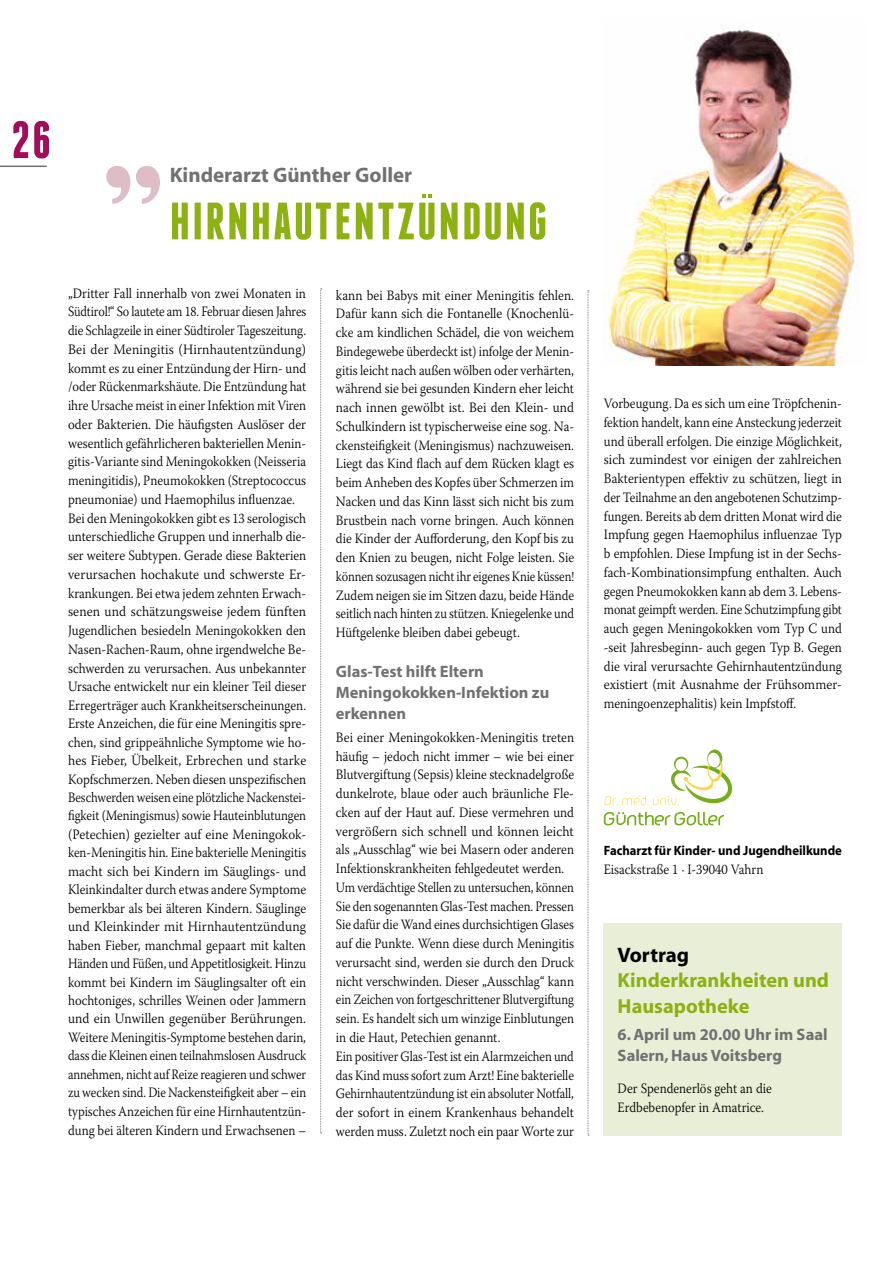
<style>
.page{position:relative;width:893px;height:1263px;background:#fff}
.page>*{position:absolute;margin:0;border:0;box-sizing:border-box;transform-origin:0 0}
.t1{font:700 52.5px "Franchise";letter-spacing:.04em;color:#8cb110}
.t2{font:700 52.5px "Franchise";color:#a10d59}
.t3{font:700 21px "Myriad";color:#707172}
.t4{font:700 21px "Myriad";color:#000}
.t5{font:700 20.4px/25.5px "Myriad";color:#8cb110}
.t6{font:700 16.5px/21px "Myriad";color:#707172}
.t7{font:300 14.25px/18.6px "Warnock Pro";color:#000;scale:.91 1}
.t8{font:300 14.25px/18.8px "Warnock Pro";color:#000;scale:.9 1}
.t9{font:700 13.5px "Myriad";color:#000;scale:.94 1}
</style>
<div class="page">
<hr style="left:0;top:166px;width:47px;height:1px;background:#707172">
<svg style="left:320px;top:288px;width:2px;height:845px"></svg>
<svg style="left:588px;top:291px;width:1px;height:845px"></svg>
<img style="left:602px;top:26px;width:258px;height:340px">
<div style="left:604px;top:923px;width:238px;height:212px;background:#e9efd6"></div>
<svg style="left:423px;top:195px;width:9px;height:3px"></svg>
<svg style="left:604px;top:812px;width:120px;height:13px"></svg>
<svg style="left:605px;top:749px;width:128px;height:57px"></svg>
<svg style="left:106px;top:166px;width:54px;height:38px"></svg>
<hr style="left:892px;top:519px;width:1px;height:744px;background:#c9d200">
<h1 class="t2" style="left:11px;top:115px;width:41px">26</h1>
<h2 class="t3" style="left:170px;top:164px;width:244px">Kinderarzt Günther Goller</h2>
<h1 class="t1" style="left:170px;top:196px;width:379px">HIRNHAUTENTZUNDUNG</h1>
<p class="t7" style="left:68px;top:283px;width:263px">„Dritter Fall innerhalb von zwei Monaten in Südtirol!“ So lautete am 18. Februar diesen Jahres die Schlagzeile in einer Südtiroler Tageszeitung.<br>Bei der Meningitis (Hirnhautentzündung) kommt es zu einer Entzündung der Hirn- und /oder Rückenmarkshäute. Die Entzündung hat ihre Ursache meist in einer Infektion mit Viren oder Bakterien. Die häufigsten Auslöser der wesentlich gefährlicheren bakteriellen Menin&shy;gitis-Variante sind Meningokokken (Neisseria meningitidis), Pneumokokken (Streptococcus pneumoniae) und Haemophilus influenzae.<br>Bei den Meningokokken gibt es 13 serologisch unterschiedliche Gruppen und innerhalb die&shy;ser weitere Subtypen. Gerade diese Bakterien verursachen hochakute und schwerste Er&shy;krankungen. Bei etwa jedem zehnten Erwach&shy;senen und schätzungsweise jedem fünften Jugendlichen besiedeln Meningokokken den Nasen-Rachen-Raum, ohne irgendwelche Be&shy;schwerden zu verursachen. Aus unbekannter Ursache entwickelt nur ein kleiner Teil dieser Erregerträger auch Krankheitserscheinungen.<br>Erste Anzeichen, die für eine Meningitis spre&shy;chen, sind grippeähnliche Symptome wie ho&shy;hes Fieber, Übelkeit, Erbrechen und starke Kopfschmerzen. Neben diesen unspezifischen Beschwerden weisen eine plötzliche Nackenstei&shy;figkeit (Meningismus) sowie Hauteinblutungen (Petechien) gezielter auf eine Meningokok&shy;ken-Meningitis hin. Eine bakterielle Meningitis macht sich bei Kindern im Säuglings- und Kleinkindalter durch etwas andere Symptome bemerkbar als bei älteren Kindern. Säuglinge und Kleinkinder mit Hirnhautentzündung haben Fieber, manchmal gepaart mit kalten Händen und Füßen, und Appetitlosigkeit. Hinzu kommt bei Kindern im Säuglingsalter oft ein hochtoniges, schrilles Weinen oder Jammern und ein Unwillen gegenüber Berührungen.<br>Weitere Meningitis-Symptome bestehen darin, dass die Kleinen einen teilnahmslosen Ausdruck annehmen, nicht auf Reize reagieren und schwer zu wecken sind. Die Nackensteifigkeit aber – ein typisches Anzeichen für eine Hirnhautentzün&shy;dung bei älteren Kindern und Erwachsenen –</p>
<p class="t7" style="left:336px;top:285px;width:263px;text-align:justify">kann bei Babys mit einer Meningitis fehlen.<br>Dafür kann sich die Fontanelle (Knochenlü&shy;cke am kindlichen Schädel, die von weichem Bindegewebe überdeckt ist) infolge der Menin&shy;gitis leicht nach außen wölben oder verhärten, während sie bei gesunden Kindern eher leicht nach innen gewölbt ist. Bei den Klein- und Schulkindern ist typischerweise eine sog. Na&shy;ckensteifigkeit (Meningismus) nachzuweisen.<br>Liegt das Kind flach auf dem Rücken klagt es beim Anheben des Kopfes über Schmerzen im Nacken und das Kinn lässt sich nicht bis zum Brustbein nach vorne bringen. Auch können die Kinder der Aufforderung, den Kopf bis zu den Knien zu beugen, nicht Folge leisten. Sie können sozusagen nicht ihr eigenes Knie küssen!<br>Zudem neigen sie im Sitzen dazu, beide Hände seitlich nach hinten zu stützen. Kniegelenke und Hüftgelenke bleiben dabei gebeugt.</p>
<p class="t6" style="left:336px;top:661px;width:215px">Glas-Test hilft Eltern<br>Meningokokken-Infektion zu erkennen</p>
<p class="t7" style="left:336px;top:728px;width:263px">Bei einer Meningokokken-Meningitis treten häufig – jedoch nicht immer – wie bei einer Blutvergiftung (Sepsis) kleine stecknadelgroße dunkelrote, blaue oder auch bräunliche Fle&shy;cken auf der Haut auf. Diese vermehren und vergrößern sich schnell und können leicht als „Ausschlag“ wie bei Masern oder anderen Infektionskrankheiten fehlgedeutet werden.<br>Um verdächtige Stellen zu untersuchen, können Sie den sogenannten Glas-Test machen. Pressen Sie dafür die Wand eines durchsichtigen Glases auf die Punkte. Wenn diese durch Meningitis verursacht sind, werden sie durch den Druck nicht verschwinden. Dieser „Ausschlag“ kann ein Zeichen von fortgeschrittener Blutvergiftung sein. Es handelt sich um winzige Einblutungen in die Haut, Petechien genannt.<br>Ein positiver Glas-Test ist ein Alarmzeichen und das Kind muss sofort zum Arzt! Eine bakterielle Gehirnhautentzündung ist ein absoluter Notfall, der sofort in einem Krankenhaus behandelt werden muss. Zuletzt noch ein paar Worte zur</p>
<p class="t8" style="left:604px;top:394px;width:266px;text-align:justify">Vorbeugung. Da es sich um eine Tröpfchenin&shy;fektion handelt, kann eine Ansteckung jederzeit und überall erfolgen. Die einzige Möglichkeit, sich zumindest vor einigen der zahlreichen Bakterientypen effektiv zu schützen, liegt in der Teilnahme an den angebotenen Schutzimp&shy;fungen. Bereits ab dem dritten Monat wird die Impfung gegen Haemophilus influenzae Typ b empfohlen. Diese Impfung ist in der Sechs&shy;fach-Kombinationsimpfung enthalten. Auch gegen Pneumokokken kann ab dem 3. Lebens&shy;monat geimpft werden. Eine Schutzimpfung gibt auch gegen Meningokokken vom Typ C und -seit Jahresbeginn- auch gegen Typ B. Gegen die viral verursachte Gehirnhautentzündung existiert (mit Ausnahme der Frühsommer&shy;meningoenzephalitis) kein Impfstoff.</p>
<p class="t9" style="left:604px;top:844px;width:255px">Facharzt für Kinder- und Jugendheilkunde</p>
<p class="t8" style="left:604px;top:860px;width:179px">Eisackstraße 1 · I-39040 Vahrn</p>
<h2 class="t4" style="left:618px;top:944px;width:73px">Vortrag</h2>
<h3 class="t5" style="left:618px;top:968px;width:213px">Kinderkrankheiten und<br>Hausapotheke</h3>
<p class="t6" style="left:618px;top:1025px;width:211px">6. April um 20.00 Uhr im Saal<br>Salern, Haus Voitsberg</p>
<p class="t8" style="left:618px;top:1078px;width:173px">Der Spendenerlös geht an die<br>Erdbebenopfer in Amatrice.</p>
</div>
